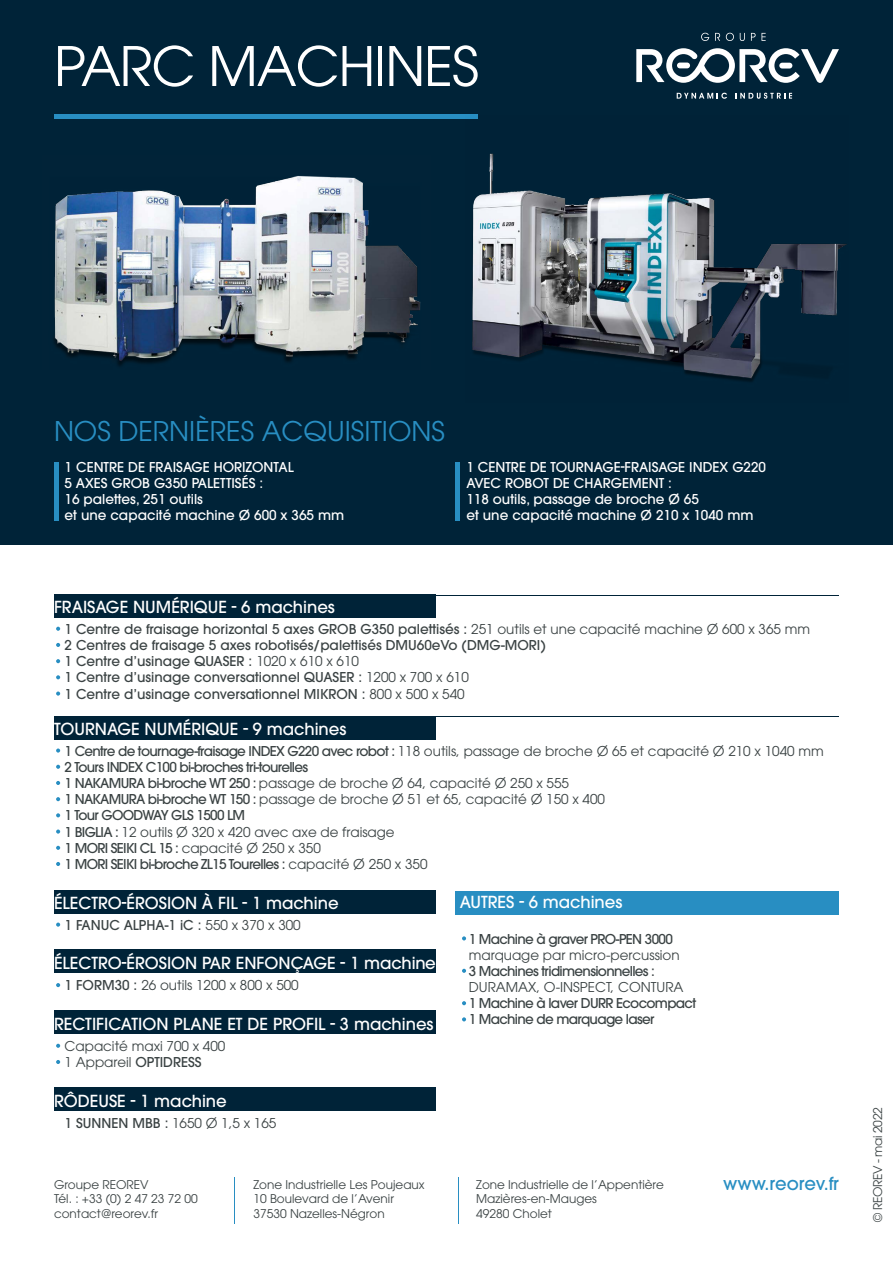
<style>
.page{position:relative;width:893px;height:1263px;background:#fff}
.page>*{position:absolute;margin:0;border:0;box-sizing:border-box;transform-origin:0 0}
.t1{font:54px "ITC Avant Garde Pro";letter-spacing:-.02em;color:#fff}
.t2{font:27px "ITC Avant Garde Pro";color:#288ec2}
.t3{font:500 18px "ITC Avant Garde Pro";letter-spacing:-.005em;color:#288ec2}
.t4{font:500 16.5px "ITC Avant Garde Pro";color:#fff}
.t5{font:500 13.5px/16.2px "ITC Avant Garde Pro";letter-spacing:-.05em;color:#3a4243}
.t6{font:500 13.5px/16.2px "ITC Avant Garde Pro";letter-spacing:-.015em;color:#3a4243}
.t7{font:500 13.5px/16.2px "ITC Avant Garde Pro";color:#fff}
.t8{font:13.5px "ITC Avant Garde Pro";color:#3a4243}
.t9{font:12px/14.4px "ITC Avant Garde Pro";color:#3a4243}
.t10{font:12px "ITC Avant Garde Pro";letter-spacing:-.03em;color:#3a4243}
.s1{font-weight:400}
.s2{font-weight:500}
</style>
<div class="page">
<div style="left:54px;top:595px;width:381px;height:23px;background:#002338"></div>
<hr style="left:435px;top:595px;width:404px;height:1px;background:#002338">
<div style="left:54px;top:716px;width:381px;height:23px;background:#002338"></div>
<hr style="left:435px;top:716px;width:404px;height:1px;background:#002338">
<div style="left:54px;top:890px;width:381px;height:24px;background:#002338"></div>
<div style="left:456px;top:891px;width:383px;height:24px;background:#288ec2"></div>
<div style="left:54px;top:949px;width:381px;height:24px;background:#002338"></div>
<div style="left:54px;top:1010px;width:381px;height:24px;background:#002338"></div>
<div style="left:54px;top:1087px;width:381px;height:24px;background:#002338"></div>
<div style="left:0;top:0;width:893px;height:544px;background:#002338"></div>
<hr style="left:54px;top:462px;width:4px;height:58px;background:#288ec2">
<hr style="left:456px;top:462px;width:4px;height:58px;background:#288ec2">
<hr style="left:54px;top:115px;width:423px;height:4px;background:#288ec2">
<svg style="left:701px;top:33px;width:8px;height:8px"></svg>
<svg style="left:715px;top:33px;width:5px;height:8px"></svg>
<svg style="left:726px;top:33px;width:8px;height:8px"></svg>
<svg style="left:740px;top:33px;width:5px;height:8px"></svg>
<svg style="left:751px;top:33px;width:15px;height:8px"></svg>
<svg style="left:677px;top:93px;width:50px;height:6px"></svg>
<svg style="left:735px;top:93px;width:57px;height:6px"></svg>
<svg style="left:636px;top:48px;width:203px;height:35px"></svg>
<svg style="left:56px;top:983px;width:4px;height:4px"></svg>
<svg style="left:56px;top:922px;width:4px;height:5px"></svg>
<svg style="left:56px;top:862px;width:4px;height:4px"></svg>
<svg style="left:56px;top:846px;width:4px;height:4px"></svg>
<svg style="left:56px;top:829px;width:4px;height:5px"></svg>
<svg style="left:56px;top:813px;width:4px;height:4px"></svg>
<svg style="left:56px;top:797px;width:4px;height:4px"></svg>
<svg style="left:56px;top:781px;width:4px;height:4px"></svg>
<svg style="left:56px;top:765px;width:4px;height:4px"></svg>
<svg style="left:56px;top:748px;width:4px;height:5px"></svg>
<svg style="left:56px;top:1044px;width:4px;height:4px"></svg>
<svg style="left:56px;top:1060px;width:4px;height:4px"></svg>
<svg style="left:56px;top:691px;width:4px;height:5px"></svg>
<svg style="left:56px;top:675px;width:4px;height:4px"></svg>
<svg style="left:56px;top:659px;width:4px;height:4px"></svg>
<svg style="left:56px;top:643px;width:4px;height:4px"></svg>
<svg style="left:56px;top:627px;width:4px;height:4px"></svg>
<svg style="left:462px;top:936px;width:4px;height:4px"></svg>
<svg style="left:462px;top:969px;width:4px;height:4px"></svg>
<svg style="left:462px;top:1001px;width:4px;height:4px"></svg>
<svg style="left:462px;top:1017px;width:4px;height:4px"></svg>
<hr style="left:234px;top:1178px;width:1px;height:46px;background:#288ec2">
<hr style="left:458px;top:1178px;width:1px;height:46px;background:#288ec2">
<img style="left:472px;top:115px;width:375px;height:267px">
<img style="left:53px;top:176px;width:368px;height:190px">
<h1 class="t1" style="left:54px;top:33px;width:426px">PARC MACHINES</h1>
<h2 class="t2" style="left:54px;top:414px;width:392px">NOS DERNIÈRES ACQUISITIONS</h2>
<p class="t7" style="left:65px;top:459px;width:281px">1 CENTRE DE FRAISAGE HORIZONTAL<br>5 AXES GROB G350 PALETTISÉS :<br>16 palettes, 251 outils<br>et une capacité machine Ø 600 x 365 mm</p>
<p class="t7" style="left:466px;top:459px;width:301px">1 CENTRE DE TOURNAGE-FRAISAGE INDEX G220<br>AVEC ROBOT DE CHARGEMENT :<br>118 outils, passage de broche Ø 65<br>et une capacité machine Ø 210 x 1040 mm</p>
<p class="t4" style="left:54px;top:596px;width:282px">FRAISAGE NUMÉRIQUE - 6 machines</p>
<p class="t6" style="left:65px;top:621px;width:747px">1 Centre de fraisage horizontal 5 axes GROB G350 palettisés : <span class="s1">251 outils et une capacité machine Ø 600 x 365 mm </span>2 Centres de fraisage 5 axes robotisés/palettisés DMU60eVo (DMG-MORI)<br>1 Centre d’usinage QUASER : <span class="s1">1020 x 610 x 610<br></span>1 Centre d’usinage conversationnel QUASER : <span class="s1">1200 x 700 x 610<br></span>1 Centre d’usinage conversationnel MIKRON : <span class="s1">800 x 500 x 540</span></p>
<p class="t4" style="left:54px;top:718px;width:294px">TOURNAGE NUMÉRIQUE - 9 machines</p>
<p class="t5" style="left:65px;top:742px;width:761px">1 Centre de tournage-fraisage INDEX G220 avec robot : <span class="s1">118 outils, passage de broche Ø 65 et capacité Ø 210 x 1040 mm </span>2 Tours INDEX C100 bi-broches tri-tourelles<br>1 NAKAMURA bi-broche WT 250 : <span class="s1">passage de broche Ø 64, capacité Ø 250 x 555<br></span>1 NAKAMURA bi-broche WT 150 : <span class="s1">passage de broche Ø 51 et 65, capacité Ø 150 x 400<br></span>1 Tour GOODWAY GLS 1500 LM<br>1 BIGLIA : <span class="s1">12 outils Ø 320 x 420 avec axe de fraisage<br></span>1 MORI SEIKI CL 15 : <span class="s1">capacité Ø 250 x 350<br></span>1 MORI SEIKI bi-broche ZL15 Tourelles : <span class="s1">capacité Ø 250 x 350</span></p>
<p class="t4" style="left:54px;top:892px;width:286px">ÉLECTRO-ÉROSION À FIL - 1 machine</p>
<p class="t4" style="left:460px;top:891px;width:164px">AUTRES - 6 machines</p>
<p class="t6" style="left:65px;top:916px;width:238px">1 FANUC ALPHA-1 iC : <span class="s1">550 x 370 x 300</span></p>
<p class="t4" style="left:54px;top:953px;width:383px">ÉLECTRO-ÉROSION PAR ENFONÇAGE - 1 machine</p>
<p class="t8" style="left:65px;top:977px;width:236px"><span class="s2">1 FORM30 :</span> 26 outils 1200 x 800 x 500</p>
<p class="t4" style="left:54px;top:1013px;width:381px">RECTIFICATION PLANE ET DE PROFIL - 3 machines</p>
<p class="t8" style="left:65px;top:1037px;width:162px">Capacité maxi 700 x 400</p>
<p class="t8" style="left:65px;top:1053px;width:139px">1 Appareil <span class="s2">OPTIDRESS</span></p>
<p class="t4" style="left:54px;top:1090px;width:174px">RÔDEUSE - 1 machine</p>
<p class="t8" style="left:65px;top:1114px;width:213px"><span class="s2">1 SUNNEN MBB :</span> 1650 Ø 1,5 x 165</p>
<p class="t5" style="left:469px;top:930px;width:205px">1 Machine à graver PRO-PEN 3000</p>
<p class="t8" style="left:469px;top:946px;width:212px">marquage par micro-percussion</p>
<p class="t5" style="left:469px;top:962px;width:188px">3 Machines tridimensionnelles :</p>
<p class="t8" style="left:469px;top:978px;width:216px">DURAMAX, O-INSPECT, CONTURA</p>
<p class="t5" style="left:469px;top:995px;width:229px">1 Machine à laver DURR Ecocompact<br>1 Machine de marquage laser</p>
<p class="t9" style="left:54px;top:1177px;width:145px">Groupe REOREV<br>Tél. : +33 (0) 2 47 23 72 00 contact@reorev.fr</p>
<p class="t9" style="left:253px;top:1177px;width:173px">Zone Industrielle Les Poujeaux<br>10 Boulevard de l’Avenir<br>37530 Nazelles-Négron</p>
<p class="t9" style="left:476px;top:1177px;width:189px">Zone Industrielle de l’Appentière<br>Mazières-en-Mauges<br>49280 Cholet</p>
<h3 class="t3" style="left:723px;top:1172px;width:117px">www.reorev.fr</h3>
<p class="t10" style="left:870px;top:1222px;width:116px;rotate:-90deg">© REOREV - mai 2022</p>
</div>
